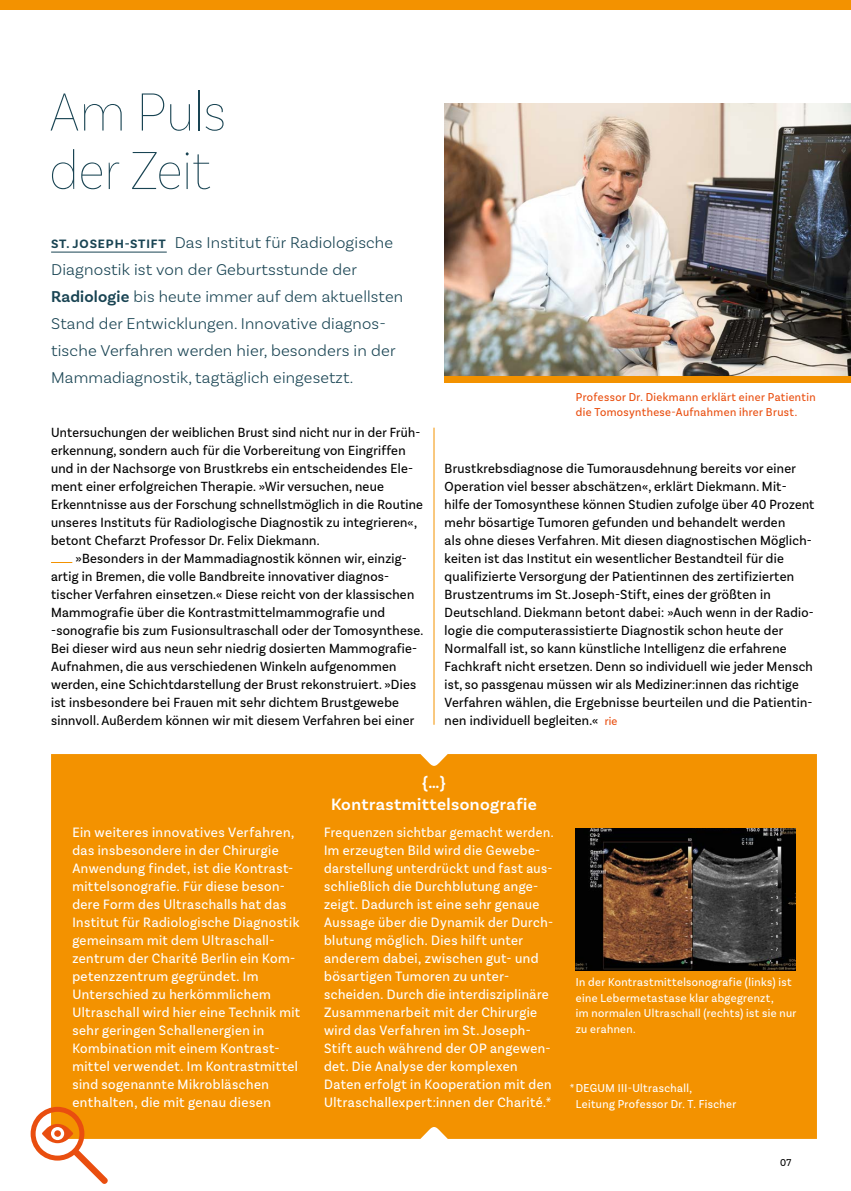
<style>
.page{position:relative;width:851px;height:1191px;background:#fff}
.page>*{position:absolute;margin:0;border:0;box-sizing:border-box;transform-origin:0 0}
.t1{font:100 57px/58.5px "Basic Sans Narrow";letter-spacing:-.015em;color:#194453}
.t2{font:600 17.25px/22.5px "Basic Sans";letter-spacing:.025em;color:#fff;text-align:center}
.t3{font:300 16.5px/27px "Basic Sans";letter-spacing:.01em;color:#194453}
.t4{font:14.25px/18px "Basic Sans Narrow";letter-spacing:.035em;color:#fff}
.t5{font:13.95px/18px "Basic Sans Narrow";letter-spacing:.02em;color:#000}
.t6{font:12px/15.8px "Basic Sans Narrow";letter-spacing:.035em;color:#fff}
.t7{font:12px/15.8px "Basic Sans Narrow";letter-spacing:.035em;color:#e94e0f}
.t8{font:10.5px "Basic Sans Narrow";color:#000}
.s1{font-weight:700;font-size:12.75px}
.s2{font-weight:600}
.s3{font-size:13.5px}
.s4{font-size:12px;color:#e94e0f}
</style>
<div class="page">
<img style="left:444px;top:103px;width:406px;height:273px">
<div style="left:51px;top:754px;width:765px;height:385px;background:#f39200"></div>
<div style="left:0;top:0;width:850px;height:9px;background:#f39200"></div>
<hr style="left:51px;top:252px;width:116px;height:1px;background:#194453">
<svg style="left:51px;top:562px;width:21px;height:1px"></svg>
<hr style="left:433px;top:427px;width:1px;height:297px;background:#f39200">
<div style="left:444px;top:376px;width:406px;height:6px;background:#f39200"></div>
<svg style="left:575px;top:1070px;width:238px;height:2px"></svg>
<img style="left:575px;top:828px;width:220px;height:142px">
<svg style="left:31px;top:1106px;width:77px;height:77px"></svg>
<h1 class="t1" style="left:49px;top:83px;width:179px">Am Puls der Zeit</h1>
<p class="t3" style="left:51px;top:228px;width:353px"><span class="s1">ST. JOSEPH-STIFT</span> Das Institut für Radiologische Diagnostik ist von der Geburtsstunde der <span class="s2">Radiologie</span> bis heute immer auf dem aktuellsten Stand der Entwicklungen. Innovative diagnos&shy;tische Verfahren werden hier, besonders in der Mammadiagnostik, tagtäglich eingesetzt.</p>
<p class="t5" style="left:51px;top:423px;width:373px">Untersuchungen der weiblichen Brust sind nicht nur in der Früh&shy;erkennung, sondern auch für die Vorbereitung von Eingriffen und in der Nachsorge von Brustkrebs ein entscheidendes Ele&shy;ment einer erfolgreichen Therapie. »Wir versuchen, neue Erkenntnisse aus der Forschung schnellstmöglich in die Routine unseres Instituts für Radiologische Diagnostik zu integrieren«, betont Chefarzt Professor Dr. Felix Diekmann.</p>
<p class="t5" style="left:51px;top:549px;width:374px;text-indent:25px">»Besonders in der Mammadiagnostik können wir, einzig&shy;artig in Bremen, die volle Bandbreite innovativer diagnos&shy;tischer Verfahren einsetzen.« Diese reicht von der klassischen Mammografie über die Kontrastmittelmammografie und -sonografie bis zum Fusionsultraschall oder der Tomosynthese.<br>Bei dieser wird aus neun sehr niedrig dosierten Mammografie-Aufnahmen, die aus verschiedenen Winkeln aufgenommen werden, eine Schichtdarstellung der Brust rekonstruiert. »Dies ist insbesondere bei Frauen mit sehr dichtem Brustgewebe sinnvoll. Außerdem können wir mit diesem Verfahren bei einer</p>
<p class="t7" style="left:575px;top:389px;width:241px">Professor Dr. Diekmann erklärt einer Patientin die Tomosynthese-Aufnahmen ihrer Brust.</p>
<p class="t5" style="left:444px;top:459px;width:371px">Brustkrebsdiagnose die Tumorausdehnung bereits vor einer Operation viel besser abschätzen«, erklärt Diekmann. Mit&shy;hilfe der Tomosynthese können Studien zufolge über <span class="s3">40</span> Prozent mehr bösartige Tumoren gefunden und behandelt werden<br>als ohne dieses Verfahren. Mit diesen diagnostischen Möglich&shy;keiten ist das Institut ein wesentlicher Bestandteil für die qualifizierte Versorgung der Patientinnen des zertifizierten Brustzentrums im St.Joseph-Stift, eines der größten in Deutschland. Diekmann betont dabei: »Auch wenn in der Radio&shy;logie die computerassistierte Diagnostik schon heute der Normalfall ist, so kann künstliche Intelligenz die erfahrene Fachkraft nicht ersetzen. Denn so individuell wie jeder Mensch ist, so passgenau müssen wir als Mediziner:innen das richtige Verfahren wählen, die Ergebnisse beurteilen und die Patientin&shy;nen individuell begleiten.« <span class="s4">rie</span></p>
<p class="t2" style="left:331px;top:771px;width:207px">{…}<br>Kontrastmittelsonografie</p>
<p class="t4" style="left:72px;top:824px;width:229px">Ein weiteres innovatives Verfahren, das insbesondere in der Chirurgie Anwendung findet, ist die Kontrast&shy;mittelsonografie. Für diese beson&shy;dere Form des Ultraschalls hat das Institut für Radiologische Diagnostik gemeinsam mit dem Ultraschall&shy;zentrum der Charité Berlin ein Kom&shy;petenzzentrum gegründet. Im Unterschied zu herkömmlichem Ultraschall wird hier eine Technik mit sehr geringen Schallenergien in Kombination mit einem Kontrast&shy;mittel verwendet. Im Kontrastmittel sind sogenannte Mikrobläschen enthalten, die mit genau diesen</p>
<p class="t4" style="left:324px;top:824px;width:231px">Frequenzen sichtbar gemacht werden.<br>Im erzeugten Bild wird die Gewebe&shy;darstellung unterdrückt und fast aus&shy;schließlich die Durchblutung ange&shy;zeigt. Dadurch ist eine sehr genaue Aussage über die Dynamik der Durch&shy;blutung möglich. Dies hilft unter anderem dabei, zwischen gut- und bösartigen Tumoren zu unter&shy;scheiden. Durch die interdisziplinäre Zusammenarbeit mit der Chirurgie wird das Verfahren im St.Joseph-Stift auch während der OP angewen&shy;det. Die Analyse der komplexen Daten erfolgt in Kooperation mit den Ultraschallexpert:innen der Charité.*</p>
<p class="t6" style="left:575px;top:974px;width:222px">In der Kontrastmittelsonografie (links) ist eine Lebermetastase klar abgegrenzt,<br>im normalen Ultraschall (rechts) ist sie nur zu erahnen.</p>
<p class="t6" style="left:575px;top:1080px;width:162px;text-indent:-6px">*DEGUM III-Ultraschall,<br>Leitung Professor Dr. T. Fischer</p>
<p class="t8" style="left:780px;top:1156px;width:13px">07</p>
</div>
